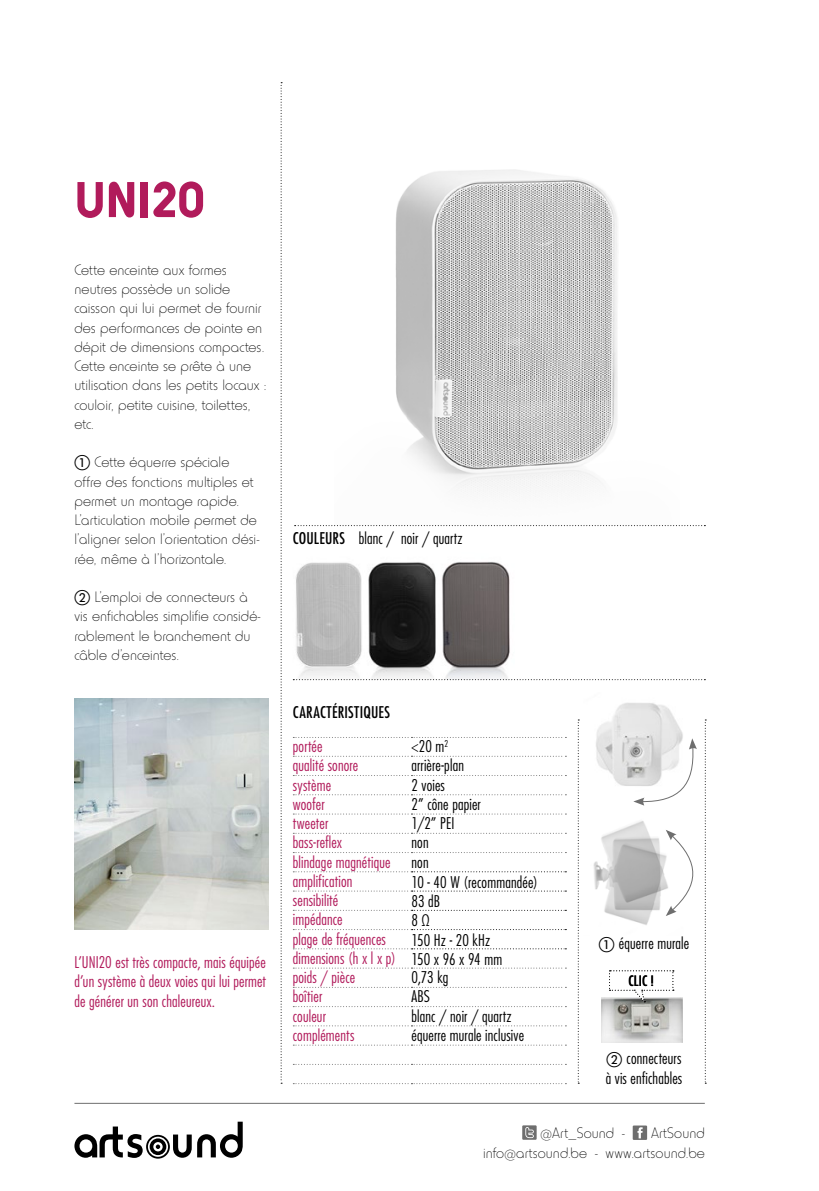
<style>
.page{position:relative;width:819px;height:1191px;background:#fff}
.page>*{position:absolute;margin:0;border:0;box-sizing:border-box;transform-origin:0 0}
.t1{font:700 52.5px "Horatio EF";color:#b11b5b}
.t2{font:300 15.75px/19.2px "Horatio EF";letter-spacing:.005em;color:#000}
.t3{font:300 condensed 15.75px/18.7px "Futura Std";letter-spacing:.01em;color:#b11b5b}
.t4{font:300 condensed 15.75px/19.2px "Futura Std";letter-spacing:.01em;color:#000;text-align:right}
.t5{font:condensed 15.75px "Futura Std";letter-spacing:.015em;color:#000}
.t6{font:condensed 14px "Futura Std";color:#000}
.s1{color:#000}
</style>
<div class="page">
<img style="left:296px;top:562px;width:214px;height:117px">
<img style="left:395px;top:169px;width:223px;height:324px">
<img style="left:593px;top:861px;width:6px;height:29px">
<img style="left:596px;top:703px;width:79px;height:62px">
<svg style="left:281px;top:82px;width:1px;height:1001px"></svg>
<svg style="left:294px;top:525px;width:411px;height:1px"></svg>
<svg style="left:293px;top:679px;width:412px;height:1px"></svg>
<svg style="left:577px;top:719px;width:2px;height:364px"></svg>
<hr style="left:74px;top:1103px;width:630px;height:1px;background:#6e6e6e">
<svg style="left:74px;top:1121px;width:169px;height:37px"></svg>
<div style="left:522px;top:1125px;width:14px;height:14px;background:#6e6e6e"></div>
<svg style="left:525px;top:1127px;width:9px;height:11px"></svg>
<div style="left:632px;top:1125px;width:15px;height:15px;background:#6e6e6e"></div>
<svg style="left:637px;top:1127px;width:5px;height:11px"></svg>
<svg style="left:293px;top:813px;width:273px;height:1px"></svg>
<svg style="left:293px;top:833px;width:273px;height:1px"></svg>
<svg style="left:293px;top:852px;width:273px;height:1px"></svg>
<svg style="left:293px;top:967px;width:273px;height:1px"></svg>
<svg style="left:293px;top:987px;width:273px;height:1px"></svg>
<svg style="left:293px;top:1006px;width:273px;height:1px"></svg>
<svg style="left:293px;top:1025px;width:273px;height:1px"></svg>
<svg style="left:293px;top:871px;width:273px;height:1px"></svg>
<svg style="left:293px;top:890px;width:273px;height:1px"></svg>
<svg style="left:293px;top:910px;width:273px;height:1px"></svg>
<svg style="left:293px;top:929px;width:273px;height:1px"></svg>
<svg style="left:293px;top:948px;width:273px;height:1px"></svg>
<svg style="left:293px;top:756px;width:273px;height:1px"></svg>
<svg style="left:293px;top:1044px;width:273px;height:1px"></svg>
<svg style="left:293px;top:1064px;width:273px;height:1px"></svg>
<svg style="left:293px;top:1083px;width:273px;height:1px"></svg>
<svg style="left:293px;top:775px;width:273px;height:1px"></svg>
<svg style="left:293px;top:794px;width:273px;height:1px"></svg>
<svg style="left:293px;top:737px;width:273px;height:1px"></svg>
<img style="left:74px;top:698px;width:194px;height:231px">
<svg style="left:599px;top:719px;width:107px;height:364px"></svg>
<h1 class="t1" style="left:74px;top:170px;width:131px">UNI20</h1>
<p class="t2" style="left:74px;top:260px;width:193px">Cette enceinte aux formes neutres possède un solide caisson qui lui permet de fournir des performances de pointe en dépit de dimensions compactes.<br>Cette enceinte se prête à une utilisation dans les petits locaux : couloir, petite cuisine, toilettes, etc.</p>
<p class="t2" style="left:74px;top:453px;width:186px;text-indent:20px">Cette équerre spéciale offre des fonctions multiples et permet un montage rapide.<br>L’articulation mobile permet de l’aligner selon l’orientation dési&shy;rée, même à l’horizontale.</p>
<p class="t2" style="left:74px;top:587px;width:188px;text-indent:20px">L’emploi de connecteurs à vis enfichables simplifie considé&shy;rablement le branchement du câble d’enceintes.</p>
<p class="t3" style="left:74px;top:952px;width:193px;line-height:19.2px;text-align:justify">L’UNI20 est très compacte, mais équipée d’un système à deux voies qui lui permet de générer un son chaleureux.</p>
<p class="t5" style="left:293px;top:529px;width:54px">COULEURS</p>
<p class="t4" style="left:359px;top:529px;width:105px">blanc / noir / quartz</p>
<p class="t5" style="left:293px;top:702px;width:99px">CARACTÉRISTIQUES</p>
<p class="t3" style="left:293px;top:737px;width:31px">portée</p>
<p class="t4" style="left:411px;top:737px;width:38px">&lt;20 m<sup>2</sup></p>
<p class="t3" style="left:293px;top:756px;width:67px">qualité sonore</p>
<p class="t4" style="left:411px;top:756px;width:54px">arrière-plan</p>
<p class="t3" style="left:293px;top:775px;width:40px">système</p>
<p class="t4" style="left:411px;top:775px;width:35px">2 voies</p>
<p class="t3" style="left:293px;top:794px;width:33px">woofer</p>
<p class="t4" style="left:411px;top:794px;width:71px">2” cône papier</p>
<p class="t3" style="left:293px;top:814px;width:37px">tweeter</p>
<p class="t4" style="left:411px;top:813px;width:44px">1/2” PEI</p>
<p class="t3" style="left:293px;top:833px;width:51px">bass-reflex</p>
<p class="t4" style="left:411px;top:833px;width:19px">non</p>
<p class="t3" style="left:293px;top:852px;width:99px">blindage magnétique</p>
<p class="t4" style="left:411px;top:852px;width:19px">non</p>
<p class="t3" style="left:293px;top:871px;width:61px">amplification</p>
<p class="t4" style="left:411px;top:872px;width:128px">10 - 40 W (recommandée)</p>
<p class="t3" style="left:293px;top:891px;width:47px">sensibilité</p>
<p class="t4" style="left:411px;top:891px;width:30px">83 dB</p>
<p class="t3" style="left:293px;top:910px;width:51px">impédance</p>
<p class="t4" style="left:411px;top:911px;width:20px">8 Ω</p>
<p class="t3" style="left:293px;top:929px;width:95px">plage de fréquences</p>
<p class="t3" style="left:293px;top:930px;width:211px;text-indent:119px"><span class="s1">150 Hz - 20 kHz </span>dimensions (h x l x p) <span class="s1">150 x 96 x 94 mm </span>poids / pièce</p>
<p class="t4" style="left:411px;top:967px;width:38px">0,73 kg</p>
<p class="t3" style="left:293px;top:987px;width:31px">boîtier</p>
<p class="t4" style="left:411px;top:987px;width:20px">ABS</p>
<p class="t3" style="left:293px;top:1006px;width:35px">couleur</p>
<p class="t4" style="left:411px;top:1006px;width:102px">blanc / noir / quartz</p>
<p class="t3" style="left:293px;top:1025px;width:63px">compléments</p>
<p class="t4" style="left:411px;top:1025px;width:114px">équerre murale inclusive</p>
<p class="t4" style="left:619px;top:933px;width:72px">équerre murale</p>
<p class="t6" style="left:628px;top:972px;width:27px">CLIC !</p>
<p class="t4" style="left:605px;top:1049px;width:78px">connecteurs<br>à vis enfichables</p>
<p class="t2" style="left:483px;top:1123px;width:223px;line-height:19.9px;text-align:right">ArtSound<br>info@artsound.be - www.artsound.be</p>
<p class="t2" style="left:540px;top:1123px;width:86px">@Art_Sound -</p>
</div>
